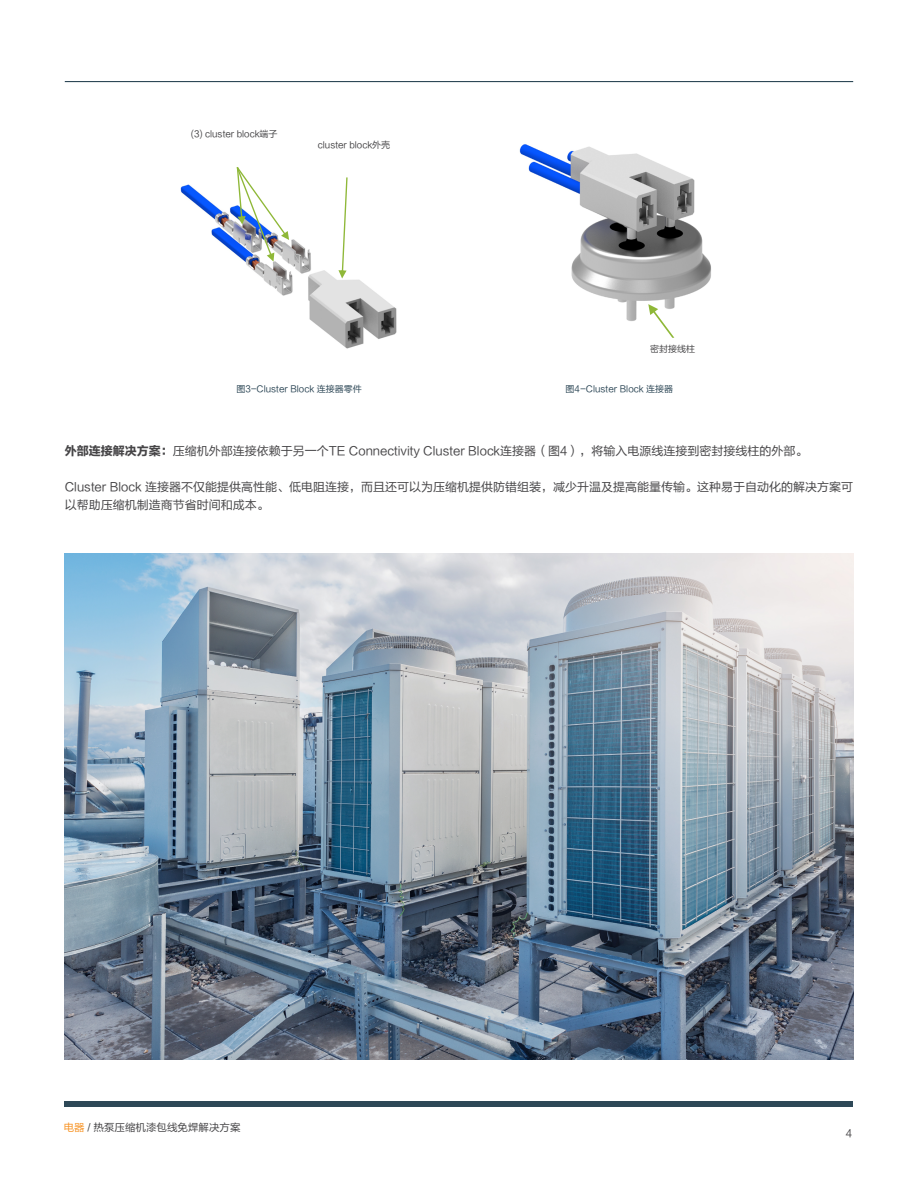
<style>
.page{position:relative;width:918px;height:1188px;background:#fff}
.page>*{position:absolute;margin:0;border:0;box-sizing:border-box;transform-origin:0 0}
.t1{font:12px/18px "FZLTHJW GB1 0";color:#464547}
.t2{font:10.5px "FZLTHJW GB1 0";color:#464547}
.t3{font:9px "FZLTHJW GB1 0";color:#2e4857}
.t4{font:9px "FZLTHJW GB1 0";color:#464547}
.s1{font-family:"FZLTDHJW GB1 0"}
.s2{color:#f7901e}
</style>
<div class="page">
<img style="left:180px;top:167px;width:217px;height:182px">
<svg style="left:237px;top:167px;width:52px;height:95px"></svg>
<svg style="left:338px;top:177px;width:10px;height:102px"></svg>
<img style="left:519px;top:144px;width:192px;height:177px">
<svg style="left:648px;top:304px;width:26px;height:34px"></svg>
<hr style="left:65px;top:81px;width:788px;height:1px;background:#2e4857">
<div style="left:65px;top:1101px;width:788px;height:6px;background:#2e4857"></div>
<img style="left:65px;top:554px;width:788px;height:505px">
<p class="t4" style="left:191px;top:129px;width:88px">(3) cluster block端子</p>
<p class="t4" style="left:318px;top:140px;width:74px">cluster block外壳</p>
<p class="t4" style="left:650px;top:344px;width:46px">密封接线柱</p>
<p class="t3" style="left:236px;top:384px;width:127px">图3-Cluster Block 连接器零件</p>
<p class="t3" style="left:566px;top:384px;width:109px">图4-Cluster Block 连接器</p>
<p class="t1" style="left:65px;top:442px;width:744px"><span class="s1">外部连接解决方案：</span>压缩机外部连接依赖于另一个TE Connectivity Cluster Block连接器（图4），将输入电源线连接到密封接线柱的外部。</p>
<p class="t1" style="left:65px;top:478px;width:790px">Cluster Block 连接器不仅能提供高性能、低电阻连接，而且还可以为压缩机提供防错组装，减少升温及提高能量传输。这种易于自动化的解决方案可以帮助压缩机制造商节省时间和成本。</p>
<p class="t2" style="left:64px;top:1121px;width:178px"><span class="s2">电器</span> / 热泵压缩机漆包线免焊解决方案</p>
<p class="t2" style="left:846px;top:1128px;width:8px">4</p>
</div>
